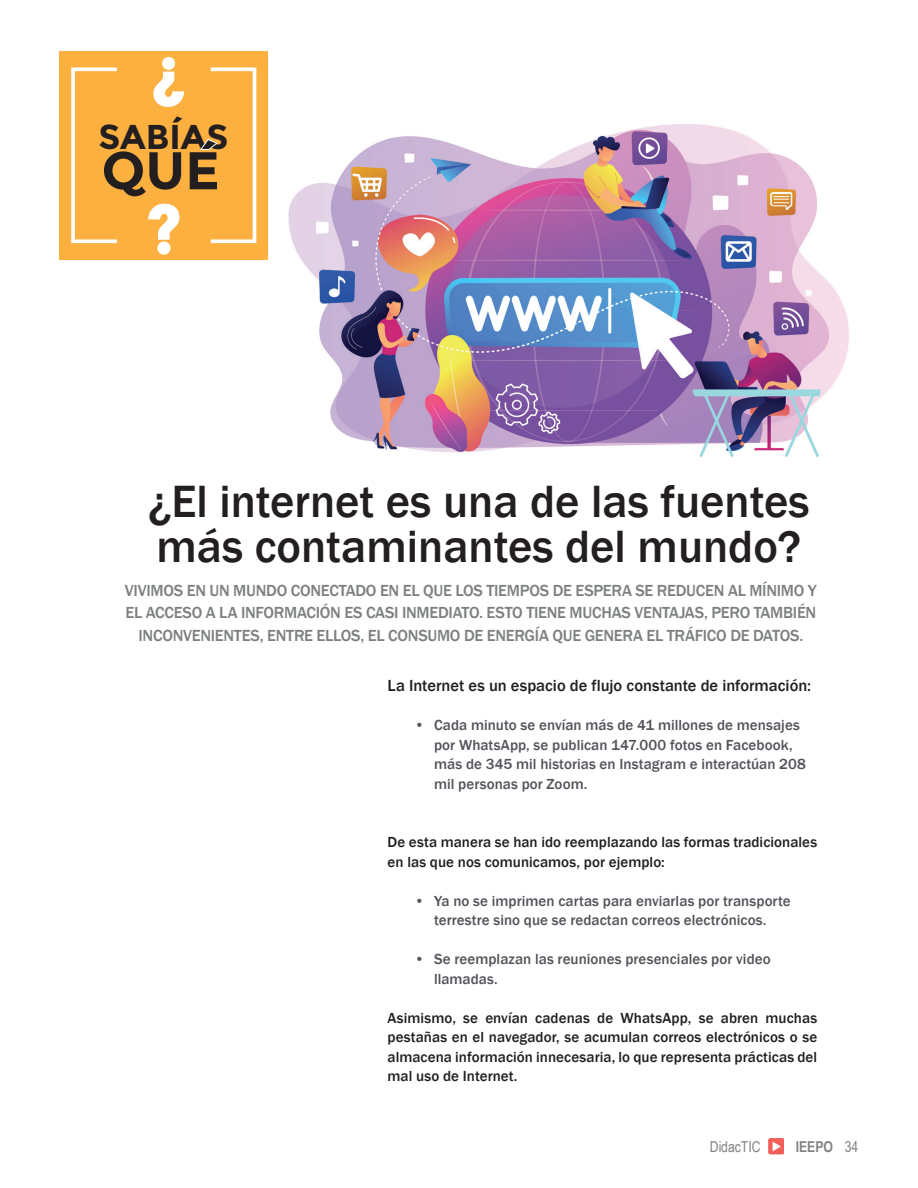
<style>
.page{position:relative;width:918px;height:1188px;background:#fff}
.page>*{position:absolute;margin:0;border:0;box-sizing:border-box;transform-origin:0 0}
.t1{font:500 46.5px/45px "Franklin Gothic";color:#231f20}
.t2{font:700 34.5px "Montserrat";color:#231f20}
.t3{font:500 16.5px/22.5px "Franklin Gothic";letter-spacing:-.015em;color:#7d8081;text-align:center}
.t4{font:500 16.5px "Franklin Gothic";color:#231f20}
.t5{font:500 15px/19.5px "Franklin Gothic";letter-spacing:.005em;color:#54535b}
.t6{font:500 15px/19.5px "Franklin Gothic";letter-spacing:.005em;color:#231f20}
.t7{font:15px "Arial Narrow";letter-spacing:-.005em;color:#808285}
.t8{font:700 15px "Arial Narrow";letter-spacing:-.005em;color:#808285}
.s1{font-weight:400}
</style>
<div class="page">
<div style="left:769px;top:1138px;width:15px;height:16px;background:#f15f5a;border-radius:2px"></div>
<svg style="left:773px;top:1142px;width:8px;height:9px"></svg>
<img style="left:288px;top:124px;width:561px;height:333px">
<div style="left:60px;top:51px;width:208px;height:209px;background:#fbb03f"></div>
<div style="left:71px;top:67px;width:48px;height:176px;border:4px solid #fff"></div>
<div style="left:209px;top:67px;width:47px;height:176px;border:4px solid #fff"></div>
<svg style="left:153px;top:57px;width:31px;height:50px"></svg>
<svg style="left:148px;top:203px;width:32px;height:52px"></svg>
<svg style="left:104px;top:151px;width:77px;height:45px"></svg>
<svg style="left:190px;top:139px;width:28px;height:50px"></svg>
<h2 class="t2" style="left:99px;top:116px;width:131px">SABÍAS</h2>
<h1 class="t1" style="left:148px;top:479px;width:663px">¿El internet es una de las fuentes más contaminantes del mundo?</h1>
<p class="t3" style="left:125px;top:579px;width:693px">VIVIMOS EN UN MUNDO CONECTADO EN EL QUE LOS TIEMPOS DE ESPERA SE REDUCEN AL MÍNIMO Y<br>EL ACCESO A LA INFORMACIÓN ES CASI INMEDIATO. ESTO TIENE MUCHAS VENTAJAS, PERO TAMBIÉN<br>INCONVENIENTES, ENTRE ELLOS, EL CONSUMO DE ENERGÍA QUE GENERA EL TRÁFICO DE DATOS.</p>
<p class="t4" style="left:388px;top:676px;width:425px">La Internet es un espacio de flujo constante de información:</p>
<p class="t5" style="left:434px;top:716px;width:373px;text-indent:-19px"><span class="s1">•</span> Cada minuto se envían más de 41 millones de mensajes por WhatsApp, se publican 147.000 fotos en Facebook, más de 345 mil historias en Instagram e interactúan 208 mil personas por Zoom.</p>
<p class="t6" style="left:388px;top:833px;width:431px">De esta manera se han ido reemplazando las formas tradicionales en las que nos comunicamos, por ejemplo:</p>
<p class="t5" style="left:415px;top:891px;width:378px;text-align:center"><span class="s1">•</span> Ya no se imprimen cartas para enviarlas por transporte terrestre sino que se redactan correos electrónicos.</p>
<p class="t5" style="left:434px;top:950px;width:338px;text-indent:-19px"><span class="s1">•</span> Se reemplazan las reuniones presenciales por video llamadas.</p>
<p class="t6" style="left:388px;top:1008px;width:431px;text-align:justify">Asimismo, se envían cadenas de WhatsApp, se abren muchas pestañas en el navegador, se acumulan correos electrónicos o se almacena información innecesaria, lo que representa prácticas del mal uso de Internet.</p>
<p class="t7" style="left:710px;top:1136px;width:52px">DidacTIC</p>
<p class="t8" style="left:796px;top:1135px;width:64px">IEEPO <span class="s1">34</span></p>
</div>
